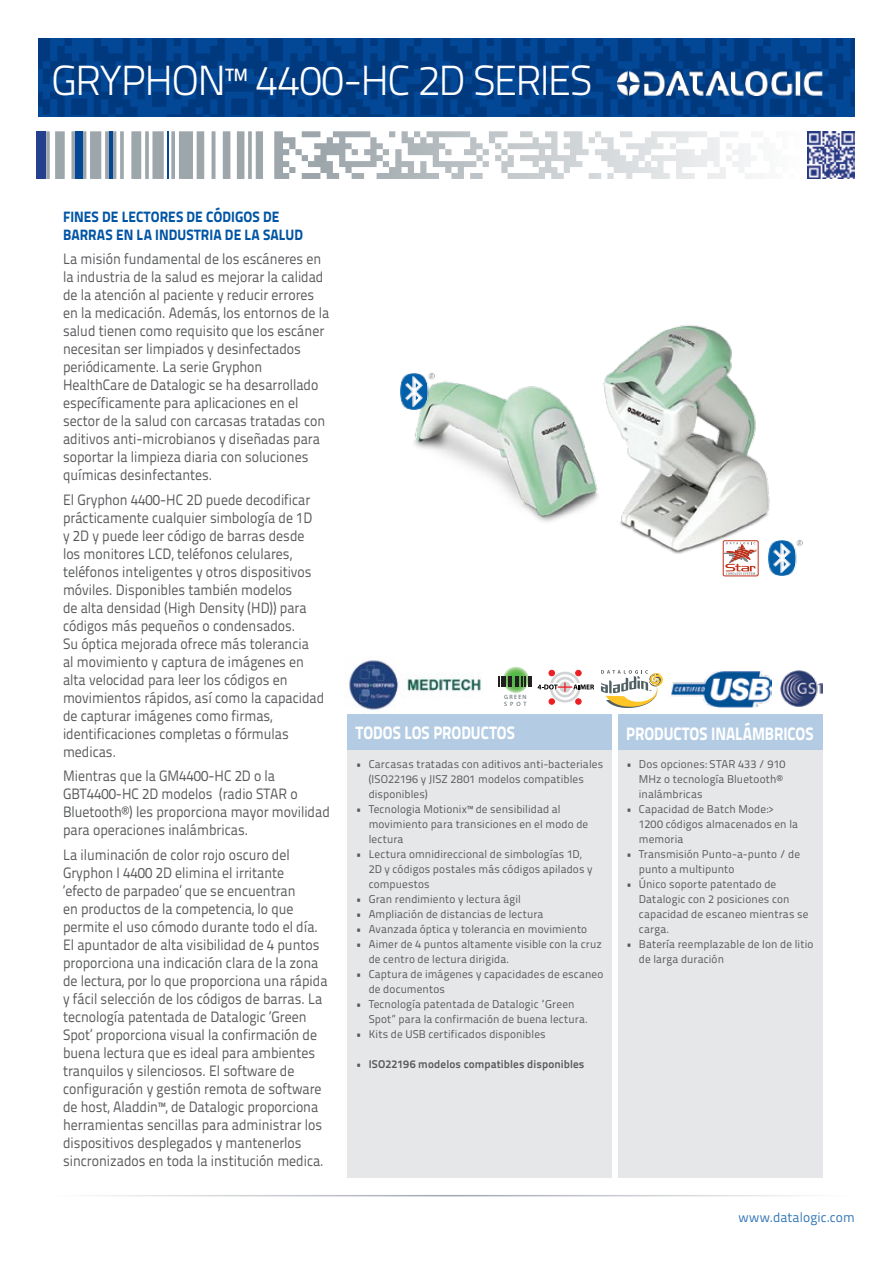
<style>
.page{position:relative;width:893px;height:1263px;background:#fff}
.page>*{position:absolute;margin:0;border:0;box-sizing:border-box;transform-origin:0 0}
.t1{font:300 42px "Titillium Text 22 L";letter-spacing:-.04em;color:#fff}
.t2{font:800 18px "Titillium Text 22 L";color:#fff;scale:.85 1}
.t3{font:15px/18px "Titillium Text 22 L";color:#58595b;scale:.92 1}
.t4{font:800 15px/18px "Titillium Text 22 L";letter-spacing:.005em;color:#0054a4;scale:.92 1}
.t5{font:13.5px "Titillium Text 22 L";letter-spacing:.005em;color:#3377b6}
.t6{font:11.25px/15px "Titillium Text 22 L";letter-spacing:.01em;color:#58595b}
.t7{font:700 11.25px "Titillium Text 22 L";letter-spacing:.01em;color:#58595b}
.t8{font:900 6.15px/6.1px "Myriad Pro";letter-spacing:.2em;color:#505f62}
</style>
<div class="page">
<svg style="left:38px;top:38px;width:817px;height:79px;background:#023f89"></svg>
<svg style="left:302px;top:131px;width:453px;height:48px"></svg>
<hr style="left:167px;top:131px;width:2px;height:48px;background:#034797">
<div style="left:75px;top:131px;width:7px;height:48px;background:#034797"></div>
<hr style="left:109px;top:131px;width:4px;height:48px;background:#034797">
<div style="left:37px;top:131px;width:9px;height:48px;background:#25408f"></div>
<hr style="left:45px;top:1195px;width:803px;height:1px;background:#9da3aa">
<div style="left:348px;top:714px;width:264px;height:36px;background:#b3cce4"></div>
<div style="left:618px;top:714px;width:204px;height:36px;background:#b3cce4"></div>
<div style="left:348px;top:750px;width:264px;height:428px;background:#e6e7e8"></div>
<div style="left:618px;top:750px;width:204px;height:428px;background:#e6e7e8"></div>
<img style="left:618px;top:72px;width:204px;height:23px">
<img style="left:807px;top:131px;width:48px;height:48px">
<svg style="left:601px;top:670px;width:62px;height:38px"></svg>
<img style="left:780px;top:670px;width:42px;height:37px">
<svg style="left:502px;top:666px;width:27px;height:27px"></svg>
<svg style="left:498px;top:676px;width:8px;height:10px"></svg>
<hr style="left:508px;top:676px;width:4px;height:10px;background:#231f20">
<svg style="left:515px;top:676px;width:11px;height:10px"></svg>
<hr style="left:528px;top:676px;width:4px;height:10px;background:#231f20">
<svg style="left:538px;top:670px;width:56px;height:34px"></svg>
<img style="left:671px;top:670px;width:101px;height:37px">
<img style="left:400px;top:325px;width:370px;height:252px">
<img style="left:401px;top:374px;width:33px;height:36px">
<img style="left:769px;top:540px;width:33px;height:36px">
<div style="left:723px;top:540px;width:35px;height:36px;border:1px solid #bf311a;border-radius:2px"></div>
<svg style="left:721px;top:542px;width:36px;height:33px"></svg>
<img style="left:349px;top:660px;width:132px;height:50px">
<h1 class="t1" style="left:51px;top:50px;width:543px">GRYPHON™ 4400-HC 2D SERIES</h1>
<p class="t4" style="left:63px;top:207px;width:262px">FINES DE LECTORES DE CÓDIGOS DE<br>BARRAS EN LA INDUSTRIA DE LA SALUD</p>
<p class="t3" style="left:63px;top:249px;width:291px">La misión fundamental de los escáneres en la industria de la salud es mejorar la calidad de la atención al paciente y reducir errores en la medicación. Además, los entornos de la salud tienen como requisito que los escáner necesitan ser limpiados y desinfectados periódicamente. La serie Gryphon HealthCare de Datalogic se ha desarrollado específicamente para aplicaciones en el sector de la salud con carcasas tratadas con aditivos anti-microbianos y diseñadas para soportar la limpieza diaria con soluciones químicas desinfectantes.</p>
<p class="t3" style="left:63px;top:490px;width:285px">El Gryphon 4400-HC 2D puede decodificar prácticamente cualquier simbología de 1D<br>y 2D y puede leer código de barras desde los monitores LCD, teléfonos celulares, teléfonos inteligentes y otros dispositivos móviles. Disponibles también modelos<br>de alta densidad (High Density (HD)) para códigos más pequeños o condensados.<br>Su óptica mejorada ofrece más tolerancia<br>al movimiento y captura de imágenes en alta velocidad para leer los códigos en movimientos rápidos, así como la capacidad de capturar imágenes como firmas, identificaciones completas o fórmulas medicas.</p>
<p class="t3" style="left:63px;top:766px;width:291px">Mientras que la GM4400-HC 2D o la GBT4400-HC 2D modelos (radio STAR o Bluetooth®) les proporciona mayor movilidad para operaciones inalámbricas.</p>
<p class="t3" style="left:63px;top:844px;width:289px">La iluminación de color rojo oscuro del Gryphon I 4400 2D elimina el irritante<br>‘efecto de parpadeo’ que se encuentran<br>en productos de la competencia, lo que permite el uso cómodo durante todo el día.<br>El apuntador de alta visibilidad de 4 puntos proporciona una indicación clara de la zona de lectura, por lo que proporciona una rápida y fácil selección de los códigos de barras. La tecnología patentada de Datalogic ‘Green Spot’ proporciona visual la confirmación de buena lectura que es ideal para ambientes tranquilos y silenciosos. El software de configuración y gestión remota de software de host, Aladdin™, de Datalogic proporciona herramientas sencillas para administrar los dispositivos desplegados y mantenerlos sincronizados en toda la institución medica.</p>
<p class="t8" style="left:504px;top:694px;width:24px">GREEN<br>SPOT</p>
<p class="t2" style="left:356px;top:719px;width:188px">TODOS LOS PRODUCTOS</p>
<p class="t2" style="left:626px;top:719px;width:222px">PRODUCTOS INALÁMBRICOS</p>
<p class="t6" style="left:369px;top:756px;width:236px;text-indent:-13px">• Carcasas tratadas con aditivos anti-bacteriales (ISO22196 y JISZ 2801 modelos compatibles disponibles)</p>
<p class="t6" style="left:369px;top:801px;width:221px;text-indent:-13px">• Tecnologia Motionix™ de sensibilidad al movimiento para transiciones en el modo de lectura</p>
<p class="t6" style="left:369px;top:846px;width:225px;text-indent:-13px">• Lectura omnidireccional de simbologías 1D,<br>2D y códigos postales más códigos apilados y compuestos</p>
<p class="t6" style="left:356px;top:891px;width:167px">• Gran rendimiento y lectura ágil</p>
<p class="t6" style="left:356px;top:906px;width:189px">• Ampliación de distancias de lectura</p>
<p class="t6" style="left:356px;top:921px;width:233px">• Avanzada óptica y tolerancia en movimiento</p>
<p class="t6" style="left:369px;top:936px;width:235px;text-indent:-13px">• Aimer de 4 puntos altamente visible con la cruz de centro de lectura dirigida.</p>
<p class="t6" style="left:369px;top:966px;width:236px;text-indent:-13px">• Captura de imágenes y capacidades de escaneo de documentos</p>
<p class="t6" style="left:369px;top:996px;width:221px;text-indent:-13px">• Tecnología patentada de Datalogic “Green<br>Spot” para la confirmación de buena lectura.</p>
<p class="t6" style="left:356px;top:1026px;width:191px">• Kits de USB certificados disponibles</p>
<p class="t7" style="left:356px;top:1055px;width:230px">• ISO22196 modelos compatibles disponibles</p>
<p class="t6" style="left:639px;top:756px;width:148px;text-indent:-13px">• Dos opciones: STAR 433 / 910<br>MHz o tecnología Bluetooth® inalámbricas</p>
<p class="t6" style="left:639px;top:801px;width:161px;text-indent:-13px">• Capacidad de Batch Mode:&gt;<br>1200 códigos almacenados en la memoria</p>
<p class="t6" style="left:639px;top:846px;width:163px;text-indent:-13px">• Transmisión Punto-a-punto / de punto a multipunto</p>
<p class="t6" style="left:639px;top:876px;width:171px;text-indent:-13px">• Único soporte patentado de<br>Datalogic con 2 posiciones con capacidad de escaneo mientras se carga.</p>
<p class="t6" style="left:639px;top:936px;width:176px;text-indent:-13px">• Batería reemplazable de Ion de litio de larga duración</p>
<p class="t5" style="left:738px;top:1207px;width:118px">www.datalogic.com</p>
</div>
